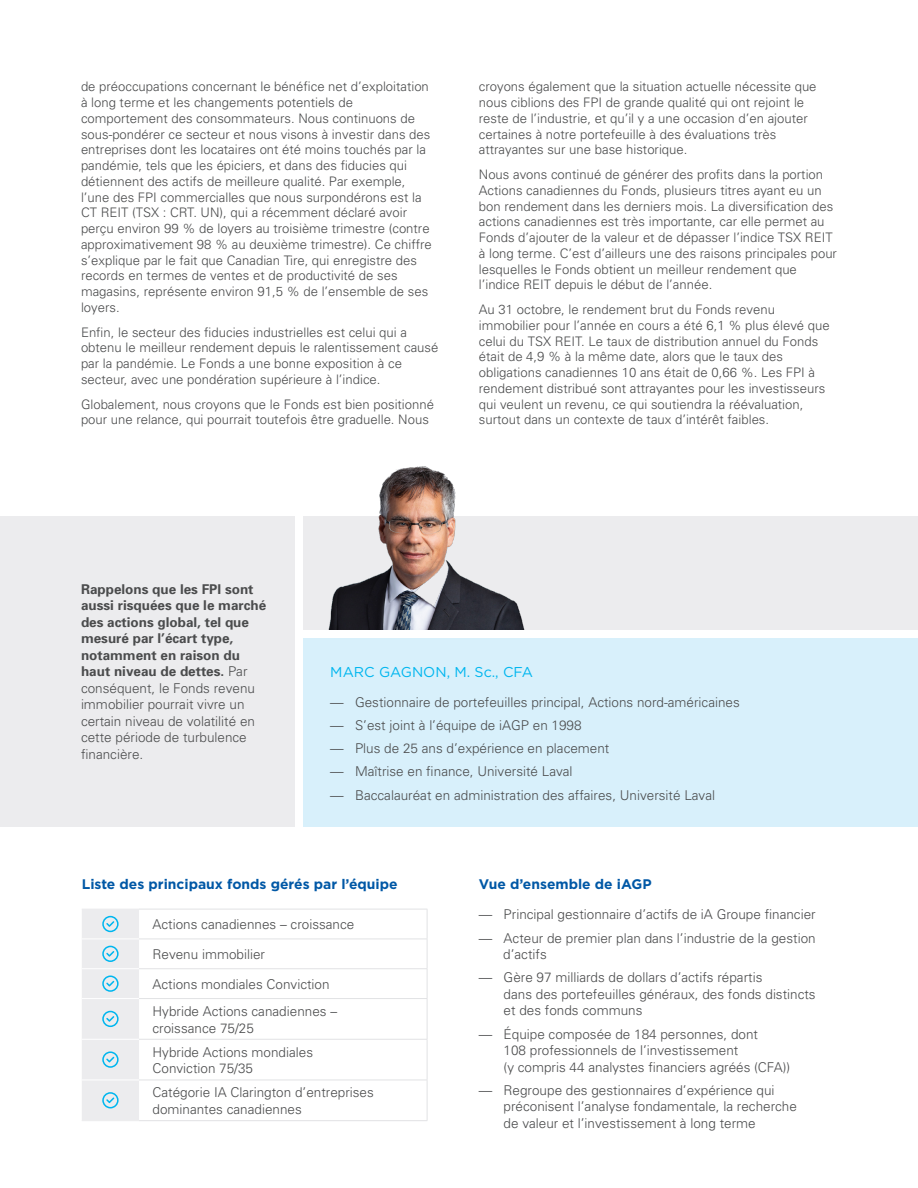
<style>
.page{position:relative;width:918px;height:1188px;background:#fff}
.page>*{position:absolute;margin:0;border:0;box-sizing:border-box;transform-origin:0 0}
.t1{font:14.25px "Gotham";color:#00b6ef}
.t2{font:700 13.8px "Gotham";color:#0158a6}
.t3{font:300 13.5px/16.5px "Univers";color:#4b4c4d}
.t4{font:700 13.5px/16.5px "Univers";color:#4b4c4d}
.t5{font:300 13.2px/15.8px "Univers";color:#4b4c4d}
.s1{font-weight:300}
</style>
<div class="page">
<svg style="left:139px;top:910px;width:288px;height:210px"></svg>
<hr style="left:139px;top:939px;width:288px;height:1px;background:#e1e2e4">
<hr style="left:139px;top:968px;width:288px;height:1px;background:#e1e2e4">
<hr style="left:139px;top:998px;width:288px;height:1px;background:#e1e2e4">
<hr style="left:139px;top:1039px;width:288px;height:1px;background:#e1e2e4">
<hr style="left:139px;top:1080px;width:288px;height:1px;background:#e1e2e4">
<hr style="left:139px;top:1120px;width:288px;height:1px;background:#e1e2e4">
<hr style="left:139px;top:909px;width:288px;height:1px;background:#e1e2e4">
<hr style="left:427px;top:909px;width:1px;height:30px;background:#e1e2e4">
<svg style="left:427px;top:939px;width:1px;height:59px"></svg>
<hr style="left:427px;top:999px;width:1px;height:40px;background:#e1e2e4">
<hr style="left:427px;top:1040px;width:1px;height:40px;background:#e1e2e4">
<hr style="left:427px;top:1080px;width:1px;height:40px;background:#e1e2e4">
<svg style="left:82px;top:909px;width:57px;height:212px;background:#e1eaee"></svg>
<div style="left:303px;top:638px;width:615px;height:189px;background:#d8f0fb"></div>
<div style="left:303px;top:516px;width:615px;height:113px;background:#ececee"></div>
<div style="left:0;top:516px;width:295px;height:311px;background:#ececee"></div>
<img style="left:328px;top:466px;width:197px;height:163px">
<p class="t5" style="left:81px;top:79px;width:352px">de préoccupations concernant le bénéfice net d’exploitation à long terme et les changements potentiels de comportement des consommateurs. Nous continuons de sous-pondérer ce secteur et nous visons à investir dans des entreprises dont les locataires ont été moins touchés par la pandémie, tels que les épiciers, et dans des fiducies qui détiennent des actifs de meilleure qualité. Par exemple, l’une des FPI commercialles que nous surpondérons est la CT REIT (TSX : CRT. UN), qui a récemment déclaré avoir perçu environ 99 % de loyers au troisième trimestre (contre approximativement 98 % au deuxième trimestre). Ce chiffre s’explique par le fait que Canadian Tire, qui enregistre des records en termes de ventes et de productivité de ses magasins, représente environ 91,5 % de l’ensemble de ses loyers.</p>
<p class="t5" style="left:81px;top:324px;width:359px">Enfin, le secteur des fiducies industrielles est celui qui a obtenu le meilleur rendement depuis le ralentissement causé par la pandémie. Le Fonds a une bonne exposition à ce secteur, avec une pondération supérieure à l’indice.</p>
<p class="t5" style="left:81px;top:396px;width:355px">Globalement, nous croyons que le Fonds est bien positionné pour une relance, qui pourrait toutefois être graduelle. Nous</p>
<p class="t5" style="left:479px;top:79px;width:339px">croyons également que la situation actuelle nécessite que nous ciblions des FPI de grande qualité qui ont rejoint le reste de l’industrie, et qu’il y a une occasion d’en ajouter certaines à notre portefeuille à des évaluations très attrayantes sur une base historique.</p>
<p class="t5" style="left:479px;top:167px;width:360px">Nous avons continué de générer des profits dans la portion Actions canadiennes du Fonds, plusieurs titres ayant eu un bon rendement dans les derniers mois. La diversification des actions canadiennes est très importante, car elle permet au Fonds d’ajouter de la valeur et de dépasser l’indice TSX REIT à long terme. C’est d’ailleurs une des raisons principales pour lesquelles le Fonds obtient un meilleur rendement que l’indice REIT depuis le début de l’année.</p>
<p class="t5" style="left:479px;top:302px;width:352px">Au 31 octobre, le rendement brut du Fonds revenu immobilier pour l’année en cours a été 6,1 % plus élevé que celui du TSX REIT. Le taux de distribution annuel du Fonds était de 4,9 % à la même date, alors que le taux des obligations canadiennes 10 ans était de 0,66 %. Les FPI à rendement distribué sont attrayantes pour les investisseurs qui veulent un revenu, ce qui soutiendra la réévaluation, surtout dans un contexte de taux d’intérêt faibles.</p>
<p class="t4" style="left:81px;top:581px;width:187px">Rappelons que les FPI sont aussi risquées que le marché des actions global, tel que mesuré par l’écart type, notamment en raison du haut niveau de dettes. <span class="s1">Par conséquent, le Fonds revenu immobilier pourrait vivre un certain niveau de volatilité en cette période de turbulence financière.</span></p>
<p class="t1" style="left:330px;top:662px;width:204px">MARC GAGNON, M. Sc., CFA</p>
<p class="t3" style="left:330px;top:694px;width:411px">— Gestionnaire de portefeuilles principal, Actions nord-américaines</p>
<p class="t3" style="left:330px;top:717px;width:253px">— S’est joint à l’équipe de iAGP en 1998</p>
<p class="t3" style="left:330px;top:740px;width:281px">— Plus de 25 ans d’expérience en placement</p>
<p class="t3" style="left:330px;top:763px;width:244px">— Maîtrise en finance, Université Laval</p>
<p class="t3" style="left:330px;top:787px;width:386px">— Baccalauréat en administration des affaires, Université Laval</p>
<p class="t2" style="left:82px;top:875px;width:317px">Liste des principaux fonds gérés par l’équipe</p>
<p class="t3" style="left:153px;top:916px;width:203px">Actions canadiennes – croissance</p>
<p class="t3" style="left:153px;top:946px;width:114px">Revenu immobilier</p>
<p class="t3" style="left:153px;top:976px;width:179px">Actions mondiales Conviction</p>
<p class="t3" style="left:153px;top:1003px;width:186px">Hybride Actions canadiennes – croissance 75/25</p>
<p class="t3" style="left:153px;top:1044px;width:162px">Hybride Actions mondiales<br>Conviction 75/35</p>
<p class="t3" style="left:153px;top:1084px;width:223px">Catégorie IA Clarington d’entreprises dominantes canadiennes</p>
<p class="t2" style="left:479px;top:875px;width:174px">Vue d’ensemble de iAGP</p>
<p class="t3" style="left:479px;top:906px;width:338px">— Principal gestionnaire d’actifs de iA Groupe financier</p>
<p class="t3" style="left:503px;top:930px;width:314px;text-indent:-24px">— Acteur de premier plan dans l’industrie de la gestion d’actifs</p>
<p class="t3" style="left:504px;top:969px;width:314px;text-indent:-25px">— Gère 97 milliards de dollars d’actifs répartis<br>dans des portefeuilles généraux, des fonds distincts et des fonds communs</p>
<p class="t3" style="left:504px;top:1026px;width:288px;text-indent:-25px">— Équipe composée de 184 personnes, dont<br>108 professionnels de l’investissement<br>(y compris 44 analystes financiers agréés (CFA))</p>
<p class="t3" style="left:504px;top:1082px;width:295px;text-indent:-25px">— Regroupe des gestionnaires d’expérience qui préconisent l’analyse fondamentale, la recherche de valeur et l’investissement à long terme</p>
</div>
